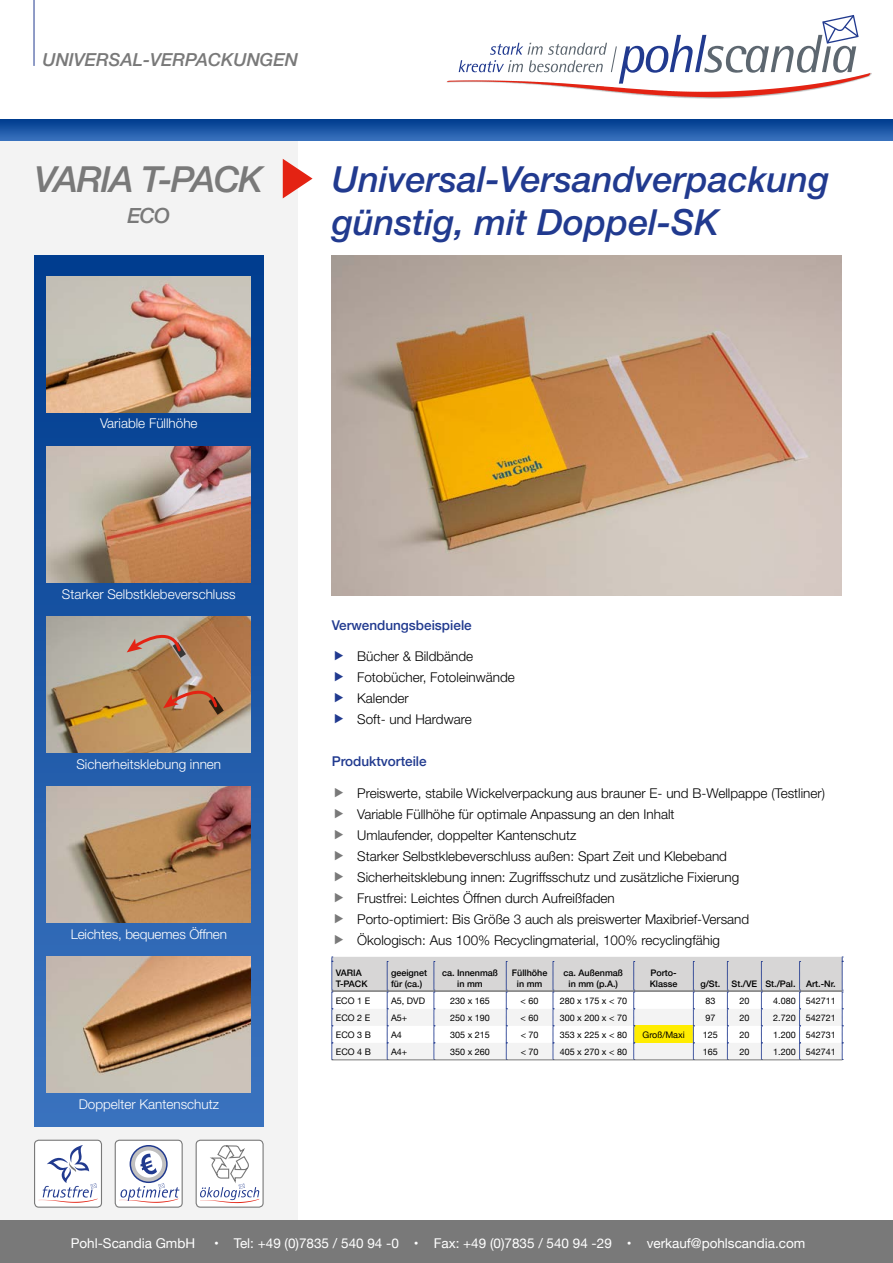
<style>
.page{position:relative;width:893px;height:1263px;background:#fff}
.page>*{position:absolute;margin:0;border:0;box-sizing:border-box;transform-origin:0 0}
.t1{font:italic 500 36px/43.2px "Helvetica Neue LT";color:#213a8f}
.t2{font:italic 500 36px "Helvetica Neue LT";letter-spacing:-.04em;color:#797979}
.t3{font:italic 500 21px "Helvetica Neue LT";color:#797979}
.t4{font:italic 500 18px "Helvetica Neue LT";color:#797979}
.t5{font:300 13.5px/21px "Helvetica Neue LT";color:#000}
.t6{font:300 13.5px "Helvetica Neue LT";color:#fff}
.t7{font:13.5px "Helvetica Neue";color:#fff}
.t8{font:500 13.5px "Helvetica Neue";color:#213a8f}
.t9{font:9px "Helvetica Neue";color:#000}
.t10{font:500 9px/10.8px "Helvetica Neue";color:#000}
</style>
<div class="page">
<div style="left:0;top:140px;width:298px;height:1080px;background:#f3f3f3"></div>
<div style="left:0;top:1220px;width:893px;height:43px;background:#797979"></div>
<hr style="left:34px;top:0;width:1px;height:66px;background:#213a8f">
<img style="left:667px;top:73px;width:205px;height:25px">
<svg style="left:447px;top:15px;width:423px;height:82px"></svg>
<img style="left:0;top:119px;width:893px;height:21px">
<img style="left:34px;top:255px;width:230px;height:872px">
<svg style="left:283px;top:159px;width:30px;height:39px"></svg>
<img style="left:332px;top:255px;width:510px;height:340px">
<img style="left:47px;top:276px;width:204px;height:136px">
<img style="left:47px;top:787px;width:204px;height:136px">
<div style="left:35px;top:1140px;width:66px;height:67px;background:#fff;border-radius:4px"></div>
<div style="left:34px;top:1140px;width:68px;height:68px;border:1px solid #797979;border-radius:4px"></div>
<svg style="left:38px;top:1145px;width:60px;height:58px"></svg>
<div style="left:196px;top:1140px;width:67px;height:67px;background:#fff;border-radius:4px"></div>
<div style="left:196px;top:1140px;width:68px;height:68px;border:1px solid #797979;border-radius:4px"></div>
<svg style="left:200px;top:1145px;width:59px;height:58px"></svg>
<div style="left:115px;top:1140px;width:67px;height:67px;background:#fff;border-radius:4px"></div>
<div style="left:115px;top:1140px;width:68px;height:68px;border:1px solid #797979;border-radius:4px"></div>
<svg style="left:119px;top:1183px;width:60px;height:20px"></svg>
<svg style="left:130px;top:1146px;width:37px;height:36px"></svg>
<div style="left:130px;top:1145px;width:38px;height:38px;border:2px solid #213a8f;border-radius:50%"></div>
<svg style="left:134px;top:1150px;width:29px;height:28px"></svg>
<div style="left:134px;top:1149px;width:30px;height:30px;border:2px solid #c1c0c0;border-radius:50%"></div>
<svg style="left:140px;top:1153px;width:17px;height:22px"></svg>
<svg style="left:332px;top:957px;width:511px;height:103px"></svg>
<hr style="left:332px;top:1059px;width:55px;height:1px;background:#797979">
<hr style="left:387px;top:1059px;width:47px;height:1px;background:#797979">
<hr style="left:434px;top:1059px;width:72px;height:1px;background:#797979">
<hr style="left:506px;top:1059px;width:47px;height:1px;background:#797979">
<hr style="left:553px;top:1059px;width:81px;height:1px;background:#797979">
<hr style="left:634px;top:1059px;width:59px;height:1px;background:#797979">
<hr style="left:693px;top:1059px;width:34px;height:1px;background:#797979">
<hr style="left:727px;top:1059px;width:34px;height:1px;background:#797979">
<hr style="left:761px;top:1059px;width:39px;height:1px;background:#797979">
<hr style="left:800px;top:1059px;width:42px;height:1px;background:#797979">
<img style="left:47px;top:957px;width:204px;height:136px">
<img style="left:47px;top:446px;width:204px;height:137px">
<img style="left:47px;top:617px;width:204px;height:136px">
<svg style="left:163px;top:683px;width:61px;height:32px"></svg>
<svg style="left:127px;top:635px;width:59px;height:23px"></svg>
<h3 class="t4" style="left:43px;top:49px;width:257px">UNIVERSAL-VERPACKUNGEN</h3>
<h1 class="t2" style="left:34px;top:158px;width:230px">VARIA T-PACK</h1>
<h2 class="t3" style="left:128px;top:203px;width:44px">ECO</h2>
<h1 class="t1" style="left:332px;top:157px;width:499px">Universal-Versandverpackung günstig, mit Doppel-SK</h1>
<p class="t6" style="left:100px;top:415px;width:99px">Variable Füllhöhe</p>
<p class="t6" style="left:62px;top:585px;width:175px">Starker Selbstklebeverschluss</p>
<p class="t6" style="left:76px;top:755px;width:146px">Sicherheitsklebung innen</p>
<p class="t6" style="left:71px;top:926px;width:158px">Leichtes, bequemes Öffnen</p>
<p class="t6" style="left:79px;top:1096px;width:142px">Doppelter Kantenschutz</p>
<p class="t8" style="left:332px;top:614px;width:142px">Verwendungsbeispiele</p>
<p class="t5" style="left:357px;top:646px;width:159px">Bücher &amp; Bildbände<br>Fotobücher, Fotoleinwände<br>Kalender<br>Soft- und Hardware</p>
<p class="t8" style="left:332px;top:751px;width:97px">Produktvorteile</p>
<p class="t5" style="left:357px;top:782px;width:469px">Preiswerte, stabile Wickelverpackung aus brauner E- und B-Wellpappe (Testliner)<br>Variable Füllhöhe für optimale Anpassung an den Inhalt<br>Umlaufender, doppelter Kantenschutz<br>Starker Selbstklebeverschluss außen: Spart Zeit und Klebeband Sicherheitsklebung innen: Zugriffsschutz und zusätzliche Fixierung<br>Frustfrei: Leichtes Öffnen durch Aufreißfaden<br>Porto-optimiert: Bis Größe 3 auch als preiswerter Maxibrief-Versand<br>Ökologisch: Aus 100% Recyclingmaterial, 100% recyclingfähig</p>
<p class="t10" style="left:336px;top:967px;width:33px">VARIA<br>T-PACK</p>
<p class="t10" style="left:391px;top:967px;width:38px">geeignet für (ca.)</p>
<p class="t10" style="left:442px;top:967px;width:58px;text-align:center">ca. Innenmaß in mm</p>
<p class="t10" style="left:512px;top:967px;width:37px;text-align:center">Füllhöhe in mm</p>
<p class="t10" style="left:564px;top:967px;width:61px;text-align:center">ca. Außenmaß in mm (p.A.)</p>
<p class="t10" style="left:650px;top:967px;width:29px">Porto-<br>Klasse</p>
<p class="t10" style="left:700px;top:978px;width:21px">g/St.</p>
<p class="t10" style="left:731px;top:978px;width:106px">St./VE St./Pal. Art.-Nr.</p>
<p class="t9" style="left:336px;top:995px;width:36px">ECO 1 E</p>
<p class="t9" style="left:391px;top:995px;width:36px">A5, DVD</p>
<p class="t9" style="left:450px;top:995px;width:41px">230 x 165</p>
<p class="t9" style="left:521px;top:995px;width:19px">&lt; 60</p>
<p class="t9" style="left:560px;top:995px;width:69px">280 x 175 x &lt; 70</p>
<p class="t9" style="left:705px;top:995px;width:12px">83</p>
<p class="t9" style="left:739px;top:995px;width:12px">20</p>
<p class="t9" style="left:773px;top:995px;width:64px">4.080 542711</p>
<p class="t9" style="left:336px;top:1012px;width:36px">ECO 2 E</p>
<p class="t9" style="left:391px;top:1012px;width:18px">A5+</p>
<p class="t9" style="left:450px;top:1012px;width:41px">250 x 190</p>
<p class="t9" style="left:521px;top:1012px;width:19px">&lt; 60</p>
<p class="t9" style="left:560px;top:1012px;width:69px">300 x 200 x &lt; 70</p>
<p class="t9" style="left:705px;top:1012px;width:12px">97</p>
<p class="t9" style="left:739px;top:1012px;width:12px">20</p>
<p class="t9" style="left:773px;top:1012px;width:64px">2.720 542721</p>
<p class="t9" style="left:336px;top:1029px;width:37px">ECO 3 B</p>
<p class="t9" style="left:391px;top:1029px;width:12px">A4</p>
<p class="t9" style="left:450px;top:1029px;width:41px">305 x 215</p>
<p class="t9" style="left:521px;top:1029px;width:19px">&lt; 70</p>
<p class="t9" style="left:560px;top:1029px;width:69px">353 x 225 x &lt; 80</p>
<p class="t9" style="left:642px;top:1029px;width:44px">Groß/Maxi</p>
<p class="t9" style="left:703px;top:1029px;width:17px">125</p>
<p class="t9" style="left:739px;top:1029px;width:12px">20</p>
<p class="t9" style="left:773px;top:1029px;width:64px">1.200 542731</p>
<p class="t9" style="left:336px;top:1046px;width:37px">ECO 4 B</p>
<p class="t9" style="left:391px;top:1046px;width:18px">A4+</p>
<p class="t9" style="left:450px;top:1046px;width:41px">350 x 260</p>
<p class="t9" style="left:521px;top:1046px;width:19px">&lt; 70</p>
<p class="t9" style="left:560px;top:1046px;width:69px">405 x 270 x &lt; 80</p>
<p class="t9" style="left:703px;top:1046px;width:17px">165</p>
<p class="t9" style="left:739px;top:1046px;width:12px">20</p>
<p class="t9" style="left:773px;top:1046px;width:64px">1.200 542741</p>
<p class="t7" style="left:71px;top:1233px;width:126px">Pohl-Scandia GmbH</p>
<p class="t7" style="left:214px;top:1233px;width:593px">• Tel: +49 (0)7835 / 540 94 -0 • Fax: +49 (0)7835 / 540 94 -29 • verkauf@pohlscandia.com</p>
</div>
